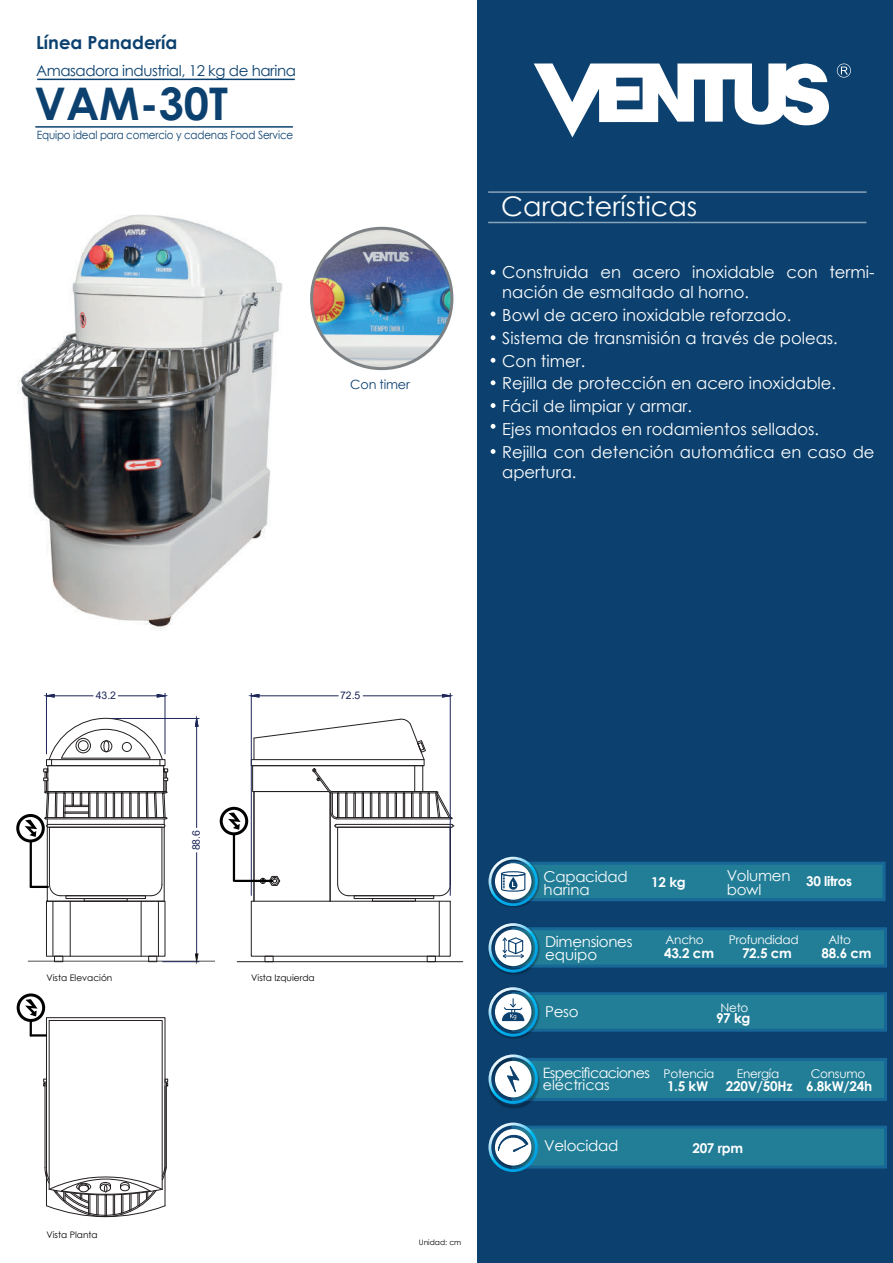
<style>
.page{position:relative;width:893px;height:1263px;background:#fff}
.page>*{position:absolute;margin:0;border:0;box-sizing:border-box;transform-origin:0 0}
.t1{font:700 45px "Century Gothic";color:#0c416f}
.t2{font:27px "Century Gothic";color:#fff}
.t3{font:700 18px "Century Gothic";color:#0c416f}
.t4{font:16.5px/22.8px "Century Gothic";color:#fff}
.t5{font:15px "Century Gothic";letter-spacing:-.03em;color:#0c416f}
.t6{font:15px/13.5px "Century Gothic";letter-spacing:-.02em;color:#fff}
.t7{font:15px/13.5px "Century Gothic";letter-spacing:-.02em;color:#f9fbfb}
.t8{font:14.25px/12.6px "Century Gothic";letter-spacing:-.04em;color:#fff}
.t9{font:700 13.5px "Century Gothic";letter-spacing:-.02em;color:#fff}
.t10{font:12.75px "Century Gothic";letter-spacing:-.015em;color:#0c416f}
.t11{font:12px "Century Gothic";letter-spacing:-.02em;color:#fff}
.t12{font:11.4px "Century Gothic";letter-spacing:-.015em;color:#0c416f;scale:.9 1}
.t13{font:10.5px "Arial";color:#1e275a}
.t14{font:9px "Century Gothic";color:#000001}
.t15{font:7.5px "Century Gothic";color:#000001}
</style>
<div class="page">
<img style="left:312px;top:228px;width:140px;height:141px;border-radius:70px">
<div style="left:310px;top:227px;width:143px;height:143px;border:3px solid #7e8285;border-radius:50%"></div>
<div style="left:477px;top:0;width:416px;height:1263px;background:#0c416f"></div>
<svg style="left:534px;top:63px;width:295px;height:74px"></svg>
<svg style="left:837px;top:64px;width:14px;height:14px"></svg>
<svg style="left:491px;top:270px;width:4px;height:5px"></svg>
<svg style="left:491px;top:311px;width:4px;height:5px"></svg>
<svg style="left:491px;top:335px;width:4px;height:5px"></svg>
<svg style="left:491px;top:380px;width:4px;height:5px"></svg>
<svg style="left:491px;top:358px;width:4px;height:5px"></svg>
<svg style="left:491px;top:424px;width:4px;height:5px"></svg>
<svg style="left:491px;top:449px;width:4px;height:5px"></svg>
<svg style="left:491px;top:403px;width:4px;height:5px"></svg>
<hr style="left:488px;top:191px;width:378px;height:2px;background:#fff">
<hr style="left:488px;top:222px;width:378px;height:1px;background:#fff">
<hr style="left:35px;top:126px;width:258px;height:2px;background:#0c426f">
<hr style="left:37px;top:79px;width:258px;height:1px;background:#0c426f">
<div style="left:512px;top:927px;width:375px;height:40px;background:#227e97;border:3px solid #176797"></div>
<div style="left:512px;top:992px;width:375px;height:40px;background:#227e97;border:3px solid #176797"></div>
<div style="left:512px;top:1058px;width:375px;height:43px;background:#227e97;border:3px solid #176797"></div>
<div style="left:512px;top:1126px;width:375px;height:42px;background:#227e97;border:3px solid #176797"></div>
<div style="left:510px;top:862px;width:376px;height:39px;background:#227e97;border:3px solid #176797"></div>
<img style="left:506px;top:856px;width:35px;height:52px">
<svg style="left:488px;top:857px;width:50px;height:49px"></svg>
<img style="left:503px;top:927px;width:38px;height:48px">
<svg style="left:488px;top:923px;width:50px;height:49px"></svg>
<img style="left:505px;top:992px;width:36px;height:47px">
<svg style="left:488px;top:987px;width:50px;height:50px"></svg>
<img style="left:500px;top:1058px;width:41px;height:51px">
<svg style="left:488px;top:1054px;width:50px;height:50px"></svg>
<svg style="left:488px;top:1122px;width:50px;height:50px"></svg>
<svg style="left:18px;top:995px;width:26px;height:25px"></svg>
<div style="left:17px;top:993px;width:28px;height:29px;border:3px solid #000001;border-radius:50%"></div>
<hr style="left:28px;top:961px;width:187px;height:1px;background:#4f5357">
<div style="left:54px;top:956px;width:9px;height:6px;border:1px solid #231f20"></div>
<div style="left:148px;top:956px;width:9px;height:6px;border:1px solid #231f20"></div>
<hr style="left:70px;top:901px;width:1px;height:55px;background:#231f20">
<hr style="left:53px;top:901px;width:1px;height:55px;background:#231f20">
<hr style="left:141px;top:901px;width:1px;height:55px;background:#231f20">
<hr style="left:158px;top:901px;width:1px;height:55px;background:#231f20">
<hr style="left:46px;top:693px;width:1px;height:61px;background:#1e275a">
<hr style="left:165px;top:693px;width:1px;height:61px;background:#1e275a">
<hr style="left:54px;top:695px;width:39px;height:1px;background:#1e275a">
<hr style="left:118px;top:695px;width:39px;height:1px;background:#1e275a">
<svg style="left:44px;top:694px;width:11px;height:3px"></svg>
<svg style="left:157px;top:694px;width:11px;height:3px"></svg>
<hr style="left:111px;top:718px;width:88px;height:1px;background:#1e275a">
<hr style="left:162px;top:961px;width:37px;height:1px;background:#1e275a">
<hr style="left:196px;top:726px;width:1px;height:102px;background:#1e275a">
<hr style="left:196px;top:852px;width:1px;height:102px;background:#1e275a">
<svg style="left:195px;top:716px;width:4px;height:11px"></svg>
<svg style="left:195px;top:953px;width:4px;height:12px"></svg>
<hr style="left:237px;top:961px;width:226px;height:1px;background:#231f20">
<div style="left:265px;top:956px;width:8px;height:6px;border:1px solid #231f20"></div>
<div style="left:427px;top:956px;width:9px;height:6px;border:1px solid #231f20"></div>
<hr style="left:439px;top:901px;width:1px;height:55px;background:#231f20">
<hr style="left:251px;top:693px;width:1px;height:203px;background:#1e275a">
<hr style="left:450px;top:693px;width:1px;height:203px;background:#1e275a">
<hr style="left:259px;top:695px;width:80px;height:1px;background:#1e275a">
<hr style="left:363px;top:695px;width:79px;height:1px;background:#1e275a">
<svg style="left:249px;top:694px;width:10px;height:3px"></svg>
<svg style="left:442px;top:694px;width:11px;height:3px"></svg>
<svg style="left:251px;top:718px;width:203px;height:184px"></svg>
<svg style="left:221px;top:808px;width:26px;height:26px"></svg>
<div style="left:220px;top:807px;width:28px;height:28px;border:3px solid #000001;border-radius:50%"></div>
<svg style="left:228px;top:812px;width:13px;height:18px"></svg>
<hr style="left:233px;top:835px;width:2px;height:46px;background:#000001">
<hr style="left:235px;top:880px;width:37px;height:2px;background:#000001">
<svg style="left:18px;top:815px;width:25px;height:26px"></svg>
<div style="left:16px;top:814px;width:29px;height:28px;border:3px solid #000001;border-radius:50%"></div>
<svg style="left:25px;top:717px;width:143px;height:185px"></svg>
<svg style="left:25px;top:999px;width:143px;height:219px"></svg>
<img style="left:18px;top:214px;width:264px;height:416px">
<p class="t3" style="left:36px;top:29px;width:143px">Línea Panadería</p>
<p class="t5" style="left:36px;top:60px;width:261px">Amasadora industrial, 12 kg de harina</p>
<h1 class="t1" style="left:35px;top:69px;width:195px">VAM-30T</h1>
<p class="t12" style="left:37px;top:127px;width:286px">Equipo ideal para comercio y cadenas Food Service</p>
<p class="t10" style="left:350px;top:376px;width:61px">Con timer</p>
<h2 class="t2" style="left:501px;top:187px;width:198px">Características</h2>
<p class="t4" style="left:502px;top:262px;width:374px;line-height:19.8px">Construida en acero inoxidable con termi&shy;nación de esmaltado al horno.</p>
<p class="t4" style="left:502px;top:303px;width:374px">Bowl de acero inoxidable reforzado.<br>Sistema de transmisión a través de poleas.<br>Con timer.<br>Rejilla de protección en acero inoxidable.<br>Fácil de limpiar y armar.<br>Ejes montados en rodamientos sellados.<br>Rejilla con detención automática en caso de</p>
<p class="t4" style="left:502px;top:460px;width:76px">apertura.</p>
<p class="t13" style="left:96px;top:688px;width:22px">43.2</p>
<p class="t14" style="left:46px;top:971px;width:67px">Vista Elevación</p>
<p class="t13" style="left:340px;top:688px;width:22px">72.5</p>
<p class="t13" style="left:189px;top:850px;width:22px;rotate:-90deg">88.6</p>
<p class="t14" style="left:251px;top:971px;width:65px">Vista Izquierda</p>
<p class="t14" style="left:46px;top:1228px;width:53px">Vista Planta</p>
<p class="t15" style="left:419px;top:1237px;width:44px">Unidad: cm</p>
<p class="t7" style="left:543px;top:869px;width:86px">Capacidad harina</p>
<p class="t7" style="left:727px;top:869px;width:65px">Volumen bowl</p>
<p class="t9" style="left:651px;top:871px;width:36px">12 kg</p>
<p class="t9" style="left:806px;top:871px;width:48px">30 litros</p>
<p class="t11" style="left:729px;top:932px;width:71px">Profundidad</p>
<p class="t9" style="left:742px;top:942px;width:51px">72.5 cm</p>
<p class="t6" style="left:545px;top:934px;width:89px">Dimensiones equipo</p>
<p class="t11" style="left:829px;top:932px;width:24px">Alto</p>
<p class="t11" style="left:666px;top:932px;width:40px">Ancho</p>
<p class="t9" style="left:664px;top:942px;width:51px">43.2 cm</p>
<p class="t9" style="left:822px;top:942px;width:52px">88.6 cm</p>
<p class="t6" style="left:545px;top:1004px;width:35px">Peso</p>
<p class="t11" style="left:720px;top:999px;width:29px">Neto</p>
<p class="t9" style="left:716px;top:1008px;width:36px">97 kg</p>
<p class="t8" style="left:543px;top:1066px;width:109px">Especificaciones eléctricas</p>
<p class="t11" style="left:811px;top:1065px;width:56px">Consumo</p>
<p class="t11" style="left:737px;top:1065px;width:44px">Energía</p>
<p class="t9" style="left:726px;top:1076px;width:68px">220V/50Hz</p>
<p class="t11" style="left:663px;top:1065px;width:52px">Potencia</p>
<p class="t9" style="left:667px;top:1076px;width:43px">1.5 kW</p>
<p class="t9" style="left:806px;top:1076px;width:68px">6.8kW/24h</p>
<p class="t6" style="left:544px;top:1139px;width:76px">Velocidad</p>
<p class="t9" style="left:692px;top:1138px;width:52px">207 rpm</p>
</div>
